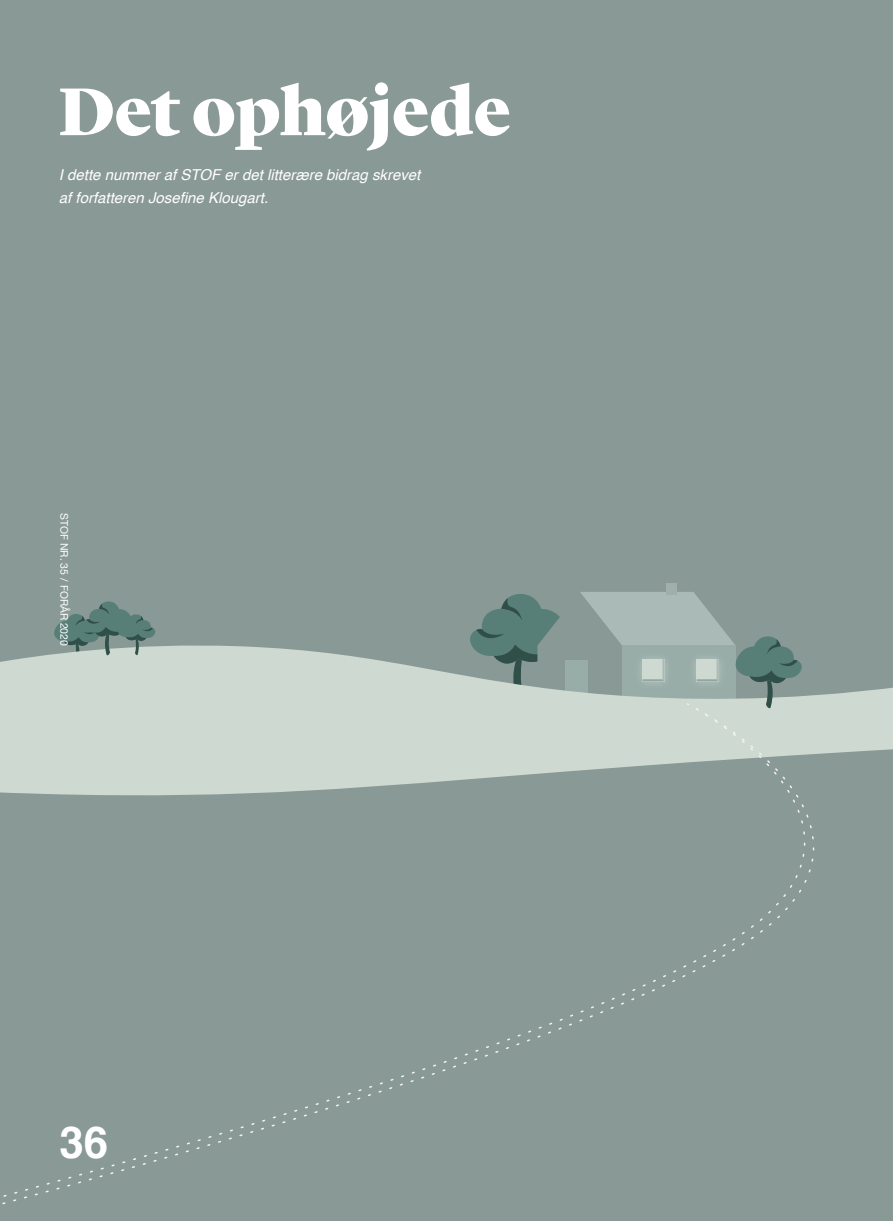
<style>
.page{position:relative;width:893px;height:1221px;background:#fff}
.page>*{position:absolute;margin:0;border:0;box-sizing:border-box;transform-origin:0 0}
.t1{font:900 70.2px "Lyon Display";letter-spacing:-.01em;color:#fff}
.t2{font:700 43.95px "Helvetica";color:#fff}
.t3{font:italic 15px/22.5px "Helvetica";color:#fff}
.t4{font:10.5px "Helvetica Neue";color:#fff}
</style>
<div class="page">
<div style="left:0;top:0;width:893px;height:1220px;background:#899995"></div>
<svg style="left:0;top:645px;width:892px;height:59px;fill:#cedad1"></svg>
<svg style="left:0;top:704px;width:892px;height:501px"></svg>
<div style="left:666px;top:583px;width:11px;height:12px;background:#a1afab"></div>
<img style="left:810px;top:685px;width:60px;height:60px">
<svg style="left:467px;top:592px;width:337px;height:119px"></svg>
<svg style="left:51px;top:601px;width:105px;height:63px"></svg>
<hr style="left:892px;top:0;width:1px;height:1220px;background:#97252a">
<h1 class="t1" style="left:59px;top:59px;width:454px">Det ophøjede</h1>
<p class="t3" style="left:59px;top:164px;width:363px">I dette nummer af STOF er det litterære bidrag skrevet af forfatteren Josefine Klougart.</p>
<p class="t4" style="left:72px;top:513px;width:134px;rotate:90deg">STOF NR. 35 / FORÅR 2020</p>
<h2 class="t2" style="left:60px;top:1106px;width:50px">36</h2>
</div>
